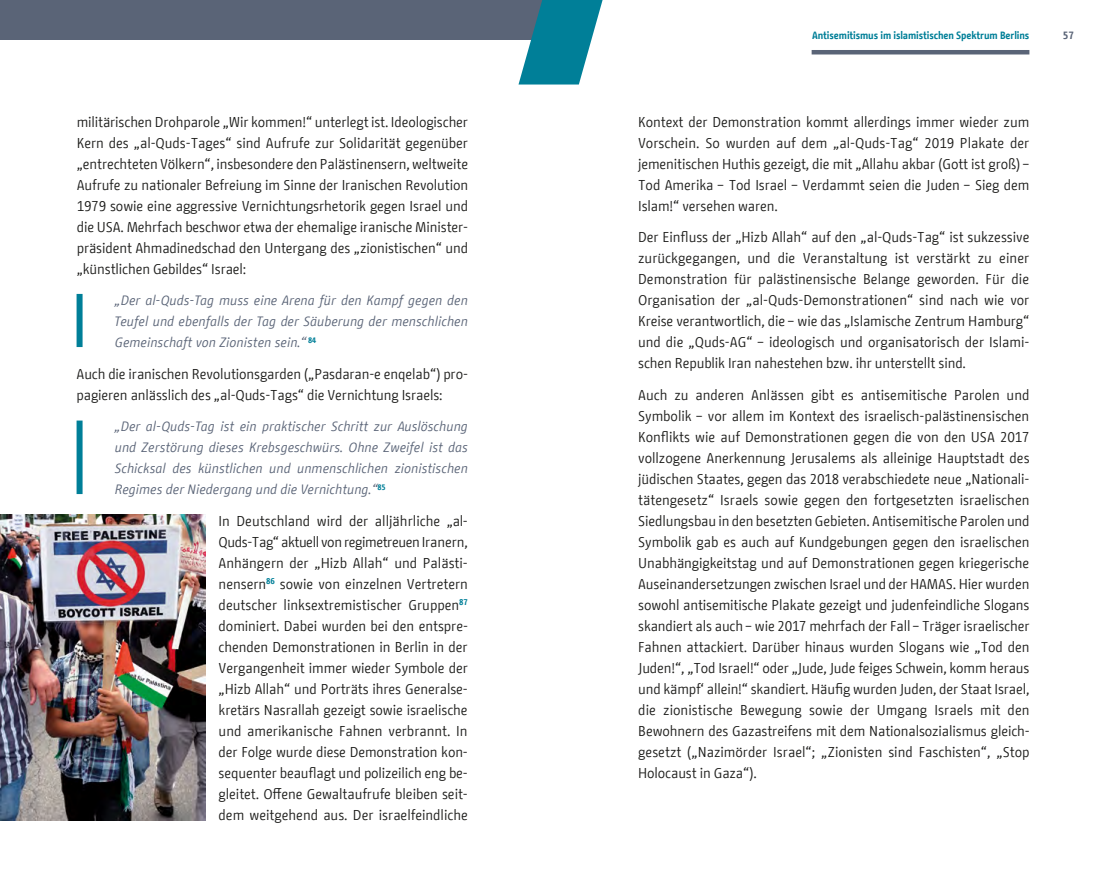
<style>
.page{position:relative;width:1106px;height:893px;background:#fff}
.page>*{position:absolute;margin:0;border:0;box-sizing:border-box;transform-origin:0 0}
.t1{font:14.25px/21px "BMF Change";letter-spacing:-.01em;color:#1d1d1b;text-align:justify}
.t2{font:italic 13.5px/21px "BMF Change";color:#5a6477;text-align:justify}
.t3{font:700 10.5px "BMF Change";letter-spacing:-.01em;color:#007f98}
.t4{font:700 10.5px "BMF Change";color:#5a6477}
</style>
<div class="page">
<div style="left:0;top:0;width:561px;height:39px;background:#5a6477"></div>
<svg style="left:518px;top:0;width:84px;height:85px"></svg>
<img style="left:0;top:515px;width:206px;height:305px">
<div style="left:77px;top:421px;width:6px;height:73px;background:#007f98"></div>
<div style="left:77px;top:294px;width:6px;height:53px;background:#007f98"></div>
<hr style="left:811px;top:50px;width:218px;height:4px;background:#5a6477">
<p class="t1" style="left:77px;top:111px;width:393px">militärischen Drohparole „Wir kommen!“ unterlegt ist. Ideologischer Kern des „al-Quds-Tages“ sind Aufrufe zur Solidarität gegenüber „entrechteten Völkern“, insbesondere den Palästinensern, weltweite Aufrufe zu nationaler Befreiung im Sinne der Iranischen Revolution 1979 sowie eine aggressive Vernichtungsrhetorik gegen Israel und die USA. Mehrfach beschwor etwa der ehemalige iranische Minister&shy;präsident Ahmadinedschad den Untergang des „zionistischen“ und „künstlichen Gebildes“ Israel:</p>
<p class="t2" style="left:115px;top:290px;width:354px">„Der al-Quds-Tag muss eine Arena für den Kampf gegen den Teufel und ebenfalls der Tag der Säuberung der menschlichen Gemeinschaft von Zionisten sein.“ <sup>84</sup></p>
<p class="t1" style="left:77px;top:363px;width:393px">Auch die iranischen Revolutionsgarden („Pasdaran-e enqelab“) pro&shy;pagieren anlässlich des „al-Quds-Tags“ die Vernichtung Israels:</p>
<p class="t2" style="left:115px;top:416px;width:354px">„Der al-Quds-Tag ist ein praktischer Schritt zur Auslöschung und Zerstörung dieses Krebsgeschwürs. Ohne Zweifel ist das Schicksal des künstlichen und unmenschlichen zionistischen Regimes der Niedergang und die Vernichtung.“<sup>85</sup></p>
<p class="t1" style="left:219px;top:510px;width:251px">In Deutschland wird der alljährliche „al-Quds-Tag“ aktuell von regimetreuen Iranern, Anhängern der „Hizb Allah“ und Palästi&shy;nensern<sup>86</sup> sowie von einzelnen Vertretern deutscher linksextremistischer Gruppen<sup>87 </sup>dominiert. Dabei wurden bei den entspre&shy;chenden Demonstrationen in Berlin in der Vergangenheit immer wieder Symbole der „Hizb Allah“ und Porträts ihres Generalse&shy;kretärs Nasrallah gezeigt sowie israelische und amerikanische Fahnen verbrannt. In der Folge wurde diese Demonstration kon&shy;sequenter be-auf-lagt und polizeilich eng be&shy;gleitet. Of-fene Gewaltaufrufe bleiben seit&shy;dem weitgehend aus. Der israelfeindliche</p>
<p class="t3" style="left:812px;top:28px;width:219px">Antisemitismus im islamistischen Spektrum Berlins</p>
<p class="t1" style="left:638px;top:111px;width:393px">Kontext der Demonstration kommt allerdings immer wieder zum Vorschein. So wurden auf dem „al-Quds-Tag“ 2019 Plakate der -jemenitischen Huthis gezeigt, die mit „Allahu akbar (Gott ist groß) – Tod Amerika – Tod Israel – Verdammt seien die Juden – Sieg dem -Islam!“ versehen waren.</p>
<p class="t1" style="left:638px;top:227px;width:393px">Der Einfluss der „Hizb Allah“ auf den „al-Quds-Tag“ ist sukzessive zurückgegangen, und die Veranstaltung ist verstärkt zu einer Demonstration für palästinensische Belange geworden. Für die -Organisation der „al-Quds-Demonstrationen“ sind nach wie vor Kreise verantwortlich, die – wie das „Islamische Zentrum Hamburg“ und die „Quds-AG“ – ideologisch und organisatorisch der Islami&shy;schen Republik Iran nahestehen bzw. ihr unterstellt sind.</p>
<p class="t1" style="left:638px;top:384px;width:393px">Auch zu anderen Anlässen gibt es antisemitische Parolen und Symbolik – vor allem im Kontext des israelisch-palästinensischen Konflikts wie auf Demonstrationen gegen die von den USA 2017 vollzogene Anerkennung Jerusalems als alleinige Hauptstadt des jüdischen Staates, gegen das 2018 verabschiedete neue „Nationali&shy;tätengesetz“ Israels sowie gegen den fortgesetzten israelischen Siedlungsbau in den besetzten Gebieten. Antisemitische Parolen und Symbolik gab es auch auf Kundgebungen gegen den israelischen Unabhängigkeitstag und auf Demonstrationen gegen kriegerische Auseinandersetzungen zwischen Israel und der HAMAS. Hier wurden sowohl antisemitische Plakate gezeigt und judenfeindliche Slogans skandiert als auch – wie 2017 mehrfach der Fall – Träger israelischer Fahnen attackiert. Darüber hinaus wurden Slogans wie „Tod den -Juden!“, „Tod Israel!“ oder „Jude, Jude feiges Schwein, komm heraus und kämpf‘ allein!“ skandiert. Häufig wurden Juden, der Staat Israel, die zionistische Bewegung sowie der Umgang Israels mit den Bewohnern des Gazastreifens mit dem Nationalsozialismus gleich&shy;gesetzt („Nazimörder Israel“; „Zionisten sind Faschisten“, „Stop -Holocaust in Gaza“).</p>
<p class="t4" style="left:1062px;top:28px;width:13px">57</p>
</div>
